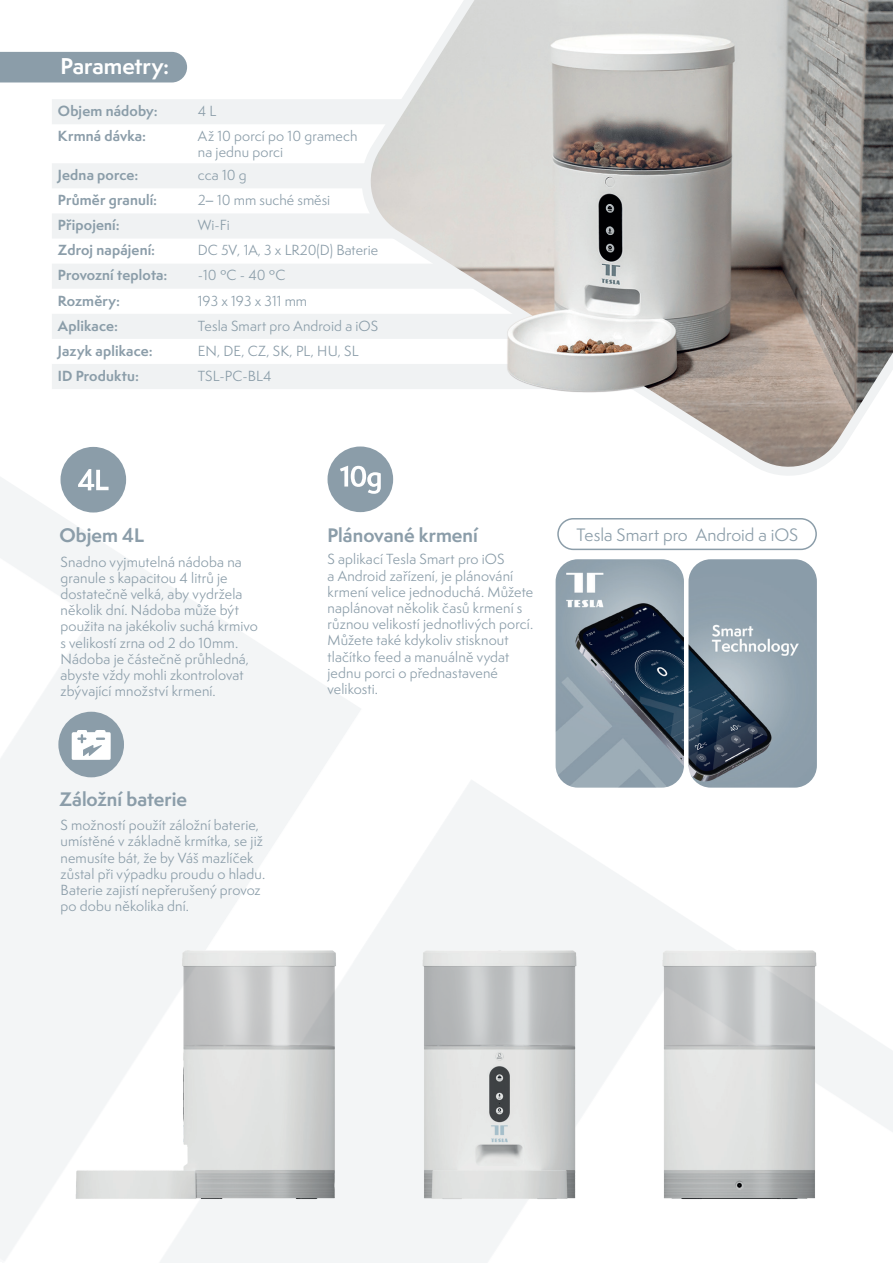
<style>
.page{position:relative;width:893px;height:1263px;background:#fff}
.page>*{position:absolute;margin:0;border:0;box-sizing:border-box;transform-origin:0 0}
.t1{font:700 21px "Semplicita Pro";color:#fff}
.t2{font:700 18px "Semplicita Pro";color:#8b9da9}
.t3{font:16.5px "Semplicita Pro";color:#8b9da9}
.t4{font:13.5px/16.2px "Semplicita Pro";letter-spacing:.01em;color:#8b9da9}
.t5{font:700 13.5px "Semplicita Pro";letter-spacing:.01em;color:#8b9da9}
</style>
<div class="page">
<svg style="left:52px;top:99px;width:264px;height:290px;fill:#f0f2f3"></svg>
<div style="left:0;top:52px;width:187px;height:30px;background:#8b9da9"></div>
<div style="left:557px;top:518px;width:260px;height:32px;border:2px solid #8b9da9;border-radius:15px"></div>
<img style="left:556px;top:559px;width:128px;height:229px">
<img style="left:688px;top:559px;width:129px;height:229px">
<div style="left:328px;top:446px;width:65px;height:66px;background:#8b9da9;border-radius:50%"></div>
<svg style="left:340px;top:470px;width:39px;height:24px"></svg>
<div style="left:61px;top:447px;width:65px;height:65px;background:#8b9da9;border-radius:50%"></div>
<svg style="left:78px;top:469px;width:31px;height:21px"></svg>
<img style="left:58px;top:915px;width:282px;height:318px">
<img style="left:340px;top:915px;width:240px;height:318px">
<img style="left:580px;top:915px;width:313px;height:285px">
<div style="left:58px;top:712px;width:66px;height:65px;background:#8b9da9;border-radius:50%"></div>
<svg style="left:72px;top:730px;width:39px;height:30px"></svg>
<img style="left:316px;top:0;width:577px;height:470px">
<h1 class="t1" style="left:60px;top:50px;width:110px">Parametry:</h1>
<p class="t5" style="left:58px;top:101px;width:101px">Objem nádoby:</p>
<p class="t4" style="left:198px;top:103px;width:20px">4 L</p>
<p class="t5" style="left:58px;top:126px;width:90px">Krmná dávka:</p>
<p class="t4" style="left:198px;top:128px;width:161px">Až 10 porcí po 10 gramech na jednu porci</p>
<p class="t5" style="left:58px;top:165px;width:82px">Jedna porce:</p>
<p class="t4" style="left:198px;top:167px;width:50px">cca 10 g</p>
<p class="t5" style="left:58px;top:190px;width:101px">Průměr granulí:</p>
<p class="t4" style="left:198px;top:192px;width:134px">2– 10 mm suché směsi</p>
<p class="t5" style="left:58px;top:215px;width:63px">Připojení:</p>
<p class="t4" style="left:198px;top:217px;width:33px">Wi-Fi</p>
<p class="t5" style="left:58px;top:240px;width:99px">Zdroj napájení:</p>
<p class="t4" style="left:198px;top:242px;width:182px">DC 5V, 1A, 3 x LR20(D) Baterie</p>
<p class="t5" style="left:58px;top:265px;width:111px">Provozní teplota:</p>
<p class="t4" style="left:198px;top:267px;width:89px">-10 ºC - 40 ºC</p>
<p class="t5" style="left:58px;top:290px;width:64px">Rozměry:</p>
<p class="t4" style="left:198px;top:292px;width:111px">193 x 193 x 311 mm</p>
<p class="t5" style="left:58px;top:315px;width:62px">Aplikace:</p>
<p class="t4" style="left:198px;top:317px;width:182px">Tesla Smart pro Android a iOS</p>
<p class="t5" style="left:58px;top:340px;width:96px">Jazyk aplikace:</p>
<p class="t4" style="left:198px;top:342px;width:162px">EN, DE, CZ, SK, PL, HU, SL</p>
<p class="t5" style="left:58px;top:366px;width:83px">ID Produktu:</p>
<p class="t4" style="left:198px;top:367px;width:75px">TSL‑PC-BL4</p>
<h2 class="t2" style="left:59px;top:522px;width:86px">Objem 4L</h2>
<p class="t4" style="left:61px;top:553px;width:199px">Snadno vyjmutelná nádoba na granule s kapacitou 4 litrů je dostatečně velká, aby vydržela několik dní. Nádoba může být použita na jakékoliv suchá krmivo s velikostí zrna od 2 do 10mm.<br>Nádoba je částečně průhledná, abyste vždy mohli zkontrolovat zbývající množství krmení.</p>
<h2 class="t2" style="left:59px;top:786px;width:129px">Záložní baterie</h2>
<p class="t4" style="left:61px;top:817px;width:206px">S možností použít záložní baterie, umístěné v základně krmítka, se již nemusíte bát, že by Váš mazlíček zůstal při výpadku proudu o hladu.<br>Baterie zajistí nepřerušený provoz po dobu několika dní.</p>
<h2 class="t2" style="left:328px;top:522px;width:152px">Plánované krmení</h2>
<p class="t3" style="left:577px;top:523px;width:223px">Tesla Smart pro Android a iOS</p>
<p class="t4" style="left:327px;top:551px;width:207px">S aplikací Tesla Smart pro iOS<br>a Android zařízení, je plánování krmení velice jednoduchá. Můžete naplánovat několik časů krmení s různou velikostí jednotlivých porcí.<br>Můžete také kdykoliv stisknout tlačítko feed a manuálně vydat jednu porci o přednastavené velikosti.</p>
</div>
